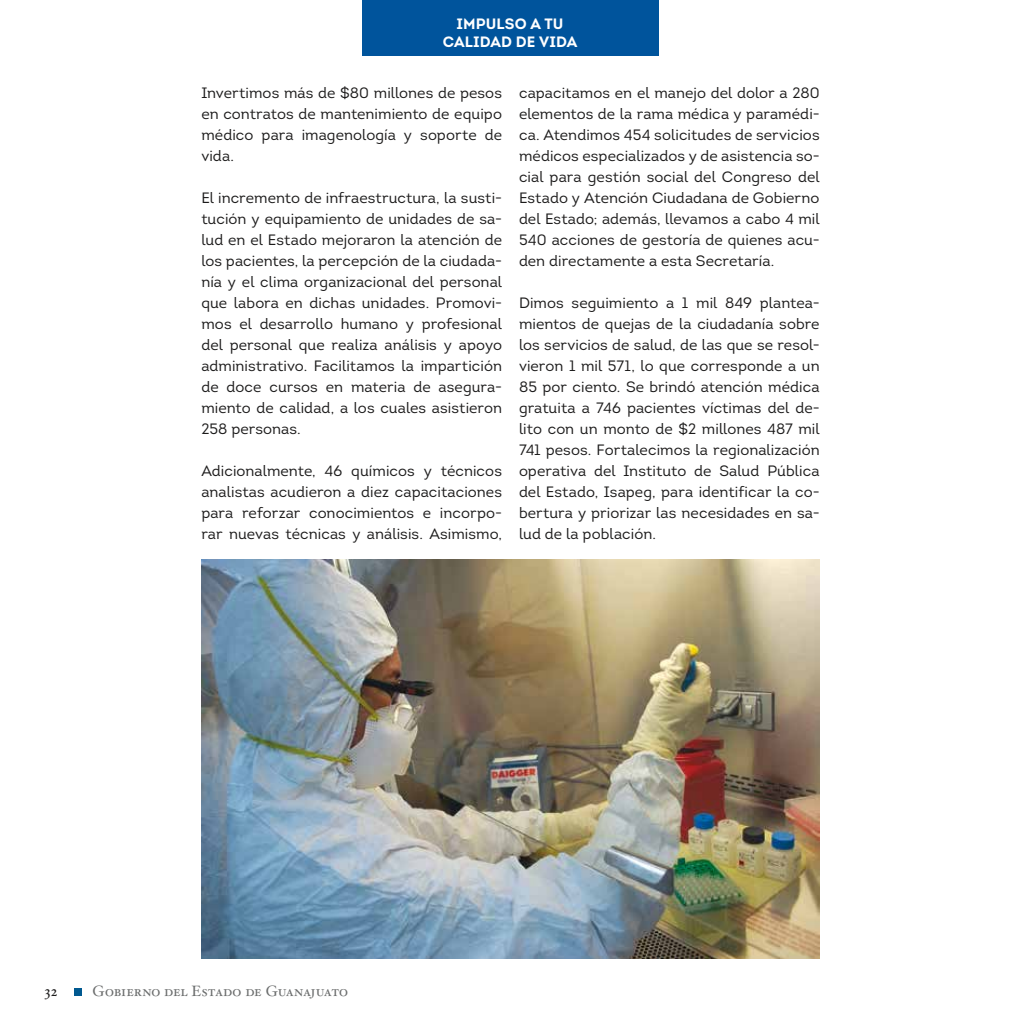
<style>
.page{position:relative;width:1021px;height:1021px;background:#fff}
.page>*{position:absolute;margin:0;border:0;box-sizing:border-box;transform-origin:0 0}
.t1{font:15px/21px "Intro";letter-spacing:.005em;color:#1c1b1b;text-align:justify}
.t2{font:15px "Hoefler Text Roman Small Caps";letter-spacing:-.01em;color:#6b6d6d}
.t3{font:700 15px/18px "Intro";letter-spacing:.005em;color:#fff;text-align:center}
.t4{font:15px "Hoefler Text Roman Small Caps";color:#1c1b1b}
</style>
<div class="page">
<div style="left:74px;top:988px;width:8px;height:8px;background:#005990"></div>
<div style="left:361px;top:0;width:297px;height:55px;background:#00549c"></div>
<img style="left:201px;top:560px;width:618px;height:398px">
<p class="t3" style="left:443px;top:14px;width:136px">IMPULSO A TU<br>CALIDAD DE VIDA</p>
<p class="t1" style="left:519px;top:82px;width:302px">capacitamos en el manejo del dolor a 280 elementos de la rama médica y paramédi&shy;ca. Atendimos 454 solicitudes de servicios médicos especializados y de asistencia so&shy;cial para gestión social del Congreso del Estado y Atención Ciudadana de Gobierno del Estado; además, llevamos a cabo 4 mil 540 acciones de gestoría de quienes acu&shy;den directamente a esta Secretaría.</p>
<p class="t1" style="left:519px;top:292px;width:302px">Dimos seguimiento a 1 mil 849 plantea&shy;mientos de quejas de la ciudadanía sobre los servicios de salud, de las que se resol&shy;vieron 1 mil 571, lo que corresponde a un 85 por ciento. Se brindó atención médica gratuita a 746 pacientes víctimas del de&shy;lito con un monto de $2 millones 487 mil 741 pesos. Fortalecimos la regionalización operativa del Instituto de Salud Pública del Estado, Isapeg, para identificar la co&shy;bertura y priorizar las necesidades en sa&shy;lud de la población.</p>
<p class="t1" style="left:201px;top:82px;width:302px">Invertimos más de $80 millones de pesos en contratos de mantenimiento de equipo médico para imagenología y soporte de vida.</p>
<p class="t1" style="left:201px;top:187px;width:302px">El incremento de infraestructura, la susti&shy;tución y equipamiento de unidades de sa&shy;lud en el Estado mejoraron la atención de los pacientes, la percepción de la ciudada&shy;nía y el clima organizacional del personal que labora en dichas unidades. Promovi&shy;mos el desarrollo humano y profesional del personal que realiza análisis y apoyo administrativo. Facilitamos la impartición de doce cursos en materia de asegura&shy;miento de calidad, a los cuales asistieron 258 personas.</p>
<p class="t1" style="left:201px;top:460px;width:302px">Adicionalmente, 46 químicos y técnicos analistas acudieron a diez capacitaciones para reforzar conocimientos e incorpo&shy;rar nuevas técnicas y análisis. Asimismo,</p>
<p class="t4" style="left:45px;top:982px;width:14px">32</p>
<p class="t2" style="left:93px;top:982px;width:257px">Gobierno del Estado de Guanajuato</p>
</div>
